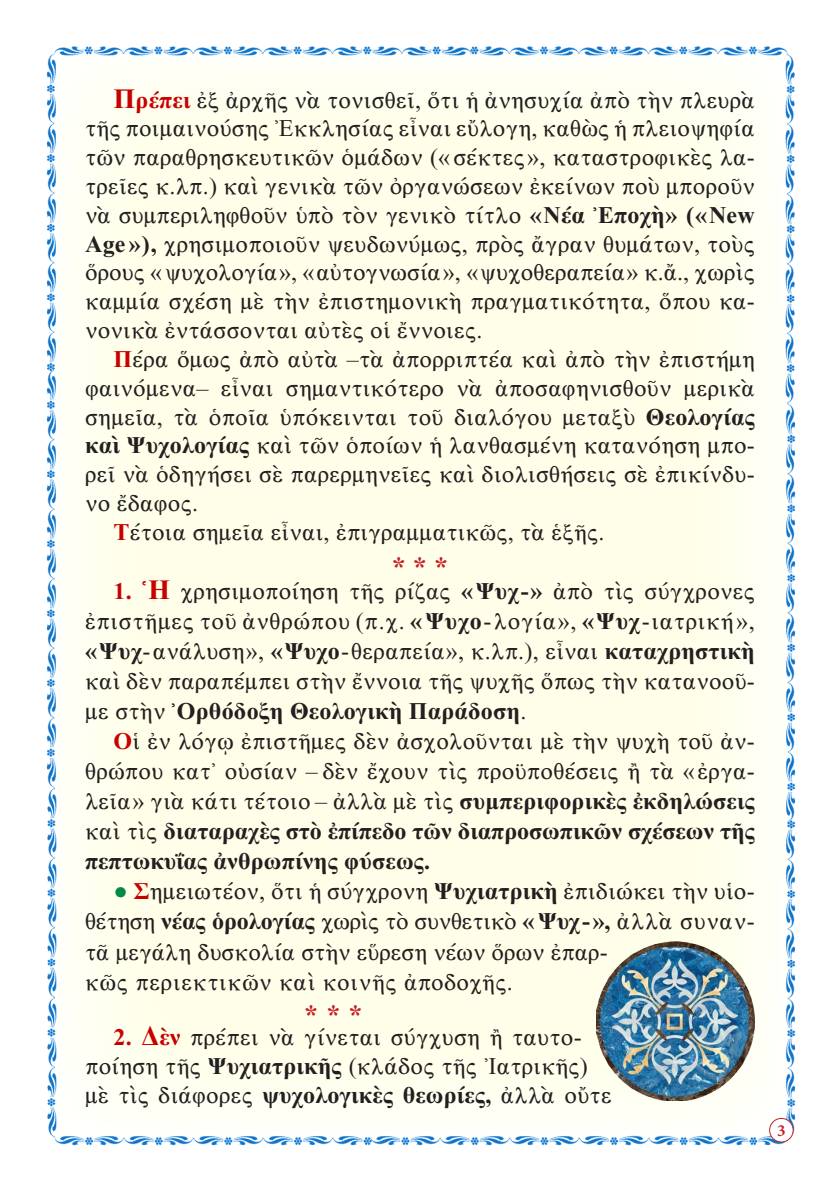
<style>
.page{position:relative;width:840px;height:1191px;background:#fff}
.page>*{position:absolute;margin:0;border:0;box-sizing:border-box;transform-origin:0 0}
.Asteriskoi{font:28px "CTOS New Times Bold Test 1";color:#c72026}
.t1{font:24px/28.8px "CTOS New Times Roman Test 1";letter-spacing:.01em;color:#231f20;text-align:justify}
.t2{font:24px "CTOS New Times Roman Test 1";letter-spacing:-.01em;color:#231f20}
.t3{font:700 17px "Minion Pro";color:#c72026}
.s1{font-family:"CTOS New Times Bold Test 1";font-size:28px;color:#c80000}
.s2{font-family:"CTOS New Times Bold Test 1";color:#c80000}
.s3{font-family:"CTOS New Times Bold Test 1"}
.s4{color:#008b44}
</style>
<div class="page">
<img style="left:46px;top:46px;width:750px;height:1100px">
<div style="left:769px;top:1118px;width:23px;height:24px;background:#fff;border-radius:50%"></div>
<div style="left:768px;top:1118px;width:25px;height:24px;border:1px solid #c72026;border-radius:50%"></div>
<img style="left:596px;top:942px;width:158px;height:158px">
<p class="t1" style="left:85px;top:85px;width:671px;text-indent:28px"><span class="s1">Π</span><span class="s2">ρέπει</span> ἐξ ἀρχῆς νὰ τονισθεῖ, ὅτι ἡ ἀνησυχία ἀπὸ τὴν πλευρὰ τῆς ποιμαινούσης Ἐκκλησίας εἶναι εὔλογη, καθὼς ἡ πλειοψηφία τῶν παραθρησκευτικῶν ὁμάδων («σέκτες», καταστροφικὲς λα&shy;τρεῖες κ.λπ.) καὶ γενικὰ τῶν ὀργανώσεων ἐκείνων ποὺ μποροῦν νὰ συμπεριληφθοῦν ὑπὸ τὸν γενικὸ τίτλο <span class="s3">«Νέα Ἐποχὴ» («New</span></p>
<p class="t1" style="left:85px;top:229px;width:670px"><span class="s3">Age»),</span> χρησιμοποιοῦν ψευδωνύμως, πρὸς ἄγραν θυμάτων, τοὺς ὅρους «ψυχολογία», «αὐτογνωσία», «ψυχοθεραπεία» κ.ἄ., χωρὶς καμμία σχέση μὲ τὴν ἐπιστημονικὴ πραγματικότητα, ὅπου κα&shy;νονικὰ ἐντάσσονται αὐτὲς οἱ ἔννοιες.</p>
<p class="t1" style="left:85px;top:344px;width:671px;text-indent:28px"><span class="s2">Π</span>έρα ὅμως ἀπὸ αὐτὰ –τὰ ἀπορριπτέα καὶ ἀπὸ τὴν ἐπιστήμη φαινόμενα– εἶναι σημαντικότερο νὰ ἀποσαφηνισθοῦν μερικὰ σημεῖα, τὰ ὁποῖα ὑπόκεινται τοῦ διαλόγου μεταξὺ <span class="s3">Θεολογίας καὶ Ψυχολογίας</span> καὶ τῶν ὁποίων ἡ λανθασμένη κατανόηση μπο&shy;ρεῖ νὰ ὁδηγήσει σὲ παρερμηνεῖες καὶ διολισθήσεις σὲ ἐπικίνδυ&shy;νο ἔδαφος.</p>
<p class="t1" style="left:113px;top:517px;width:492px"><span class="s2">Τ</span>έτοια σημεῖα εἶναι, ἐπιγραμματικῶς, τὰ ἑξῆς.</p>
<p class="Asteriskoi" style="left:392px;top:551px;width:57px">* * *</p>
<p class="t1" style="left:85px;top:576px;width:671px;line-height:30px;text-indent:28px"><span class="s2">1.</span> <span class="s1">Ἡ</span> χρησιμοποίηση τῆς ρίζας <span class="s3">«Ψυχ-»</span> ἀπὸ τὶς σύγχρονες ἐπιστῆμες τοῦ ἀνθρώπου (π.χ. <span class="s3">«Ψυχο</span>-λογία», <span class="s3">«Ψυχ</span>-ιατρική», <span class="s3">«Ψυχ</span>-ανάλυση», <span class="s3">«Ψυχο</span>-θεραπεία», κ.λπ.), εἶναι <span class="s3">καταχρηστικὴ </span>καὶ δὲν παραπέμπει στὴν ἔννοια τῆς ψυχῆς ὅπως τὴν κατανοοῦ&shy;με στὴν <span class="s3">Ὀρθόδοξη Θεολογικὴ Παράδοση</span>.</p>
<p class="t1" style="left:85px;top:726px;width:671px;line-height:30px;text-indent:28px"><span class="s2">Ο</span>ἱ ἐν λόγῳ ἐπιστῆμες δὲν ἀσχολοῦνται μὲ τὴν ψυχὴ τοῦ ἀν&shy;θρώπου κατ᾿ οὐσίαν – δὲν ἔχουν τὶς προϋποθέσεις ἢ τὰ «ἐργα&shy;λεῖα» γιὰ κάτι τέτοιο – ἀλλὰ μὲ τὶς <span class="s3">συμπεριφορικὲς ἐκδηλώσεις </span>καὶ τὶς <span class="s3">διαταραχὲς στὸ ἐπίπεδο τῶν διαπροσωπικῶν σχέσεων τῆς πεπτωκυΐας ἀνθρωπίνης φύσεως.</span></p>
<p class="t1" style="left:113px;top:877px;width:642px"><span class="s4">●</span> <span class="s2">Σ</span>ημειωτέον, ὅτι ἡ σύγχρονη <span class="s3">Ψυχιατρικὴ</span> ἐπιδιώκει τὴν υἱο-</p>
<p class="t2" style="left:85px;top:908px;width:670px">θέτηση <span class="s3">νέας ὁρολογίας</span> χωρὶς τὸ συνθετικὸ <span class="s3">« Ψυχ-»,</span> ἀλλὰ συναν-</p>
<p class="t1" style="left:85px;top:936px;width:524px;line-height:30px">τᾶ μεγάλη δυσκολία στὴν εὕρεση νέων ὅρων ἐπαρ&shy;κῶς περιεκτικῶν καὶ κοινῆς ἀποδοχῆς.</p>
<p class="Asteriskoi" style="left:304px;top:998px;width:60px">* * *</p>
<p class="t1" style="left:85px;top:1022px;width:528px;text-align:left;text-indent:28px"><span class="s2">2.</span> <span class="s1">Δ</span><span class="s2">ὲν</span> πρέπει νὰ γίνεται σύγχυση ἢ ταυτο&shy;ποίηση τῆς <span class="s3">Ψυχιατρικῆς</span> (κλάδος τῆς Ἰατρικῆς) μὲ τὶς διάφορες <span class="s3">ψυχολογικὲς θεωρίες,</span> ἀλλὰ οὔτε</p>
<p class="t3" style="left:776px;top:1118px;width:10px">3</p>
</div>
